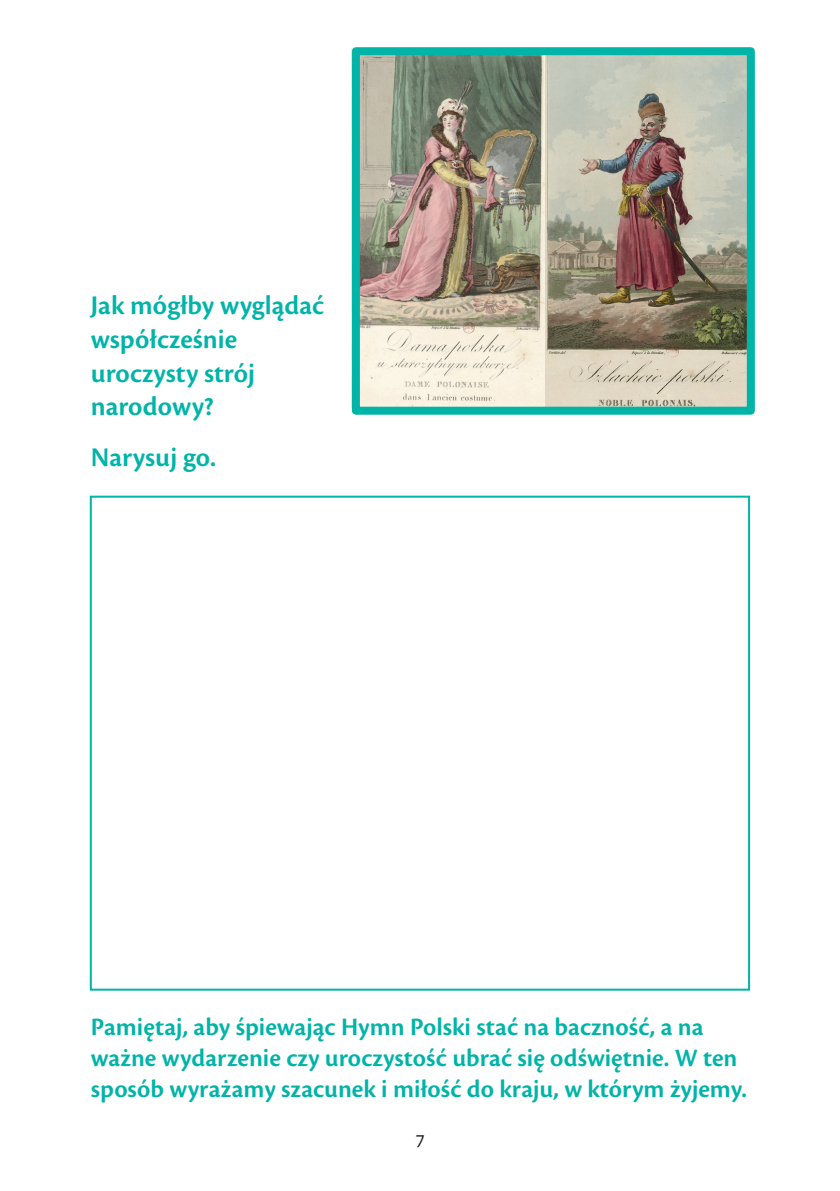
<style>
.page{position:relative;width:840px;height:1191px;background:#fff}
.page>*{position:absolute;margin:0;border:0;box-sizing:border-box;transform-origin:0 0}
.t1{font:600 28px/33.6px "Cronos Pro";color:#00b4a8}
.t2{font:600 26px/31.2px "Cronos Pro";color:#00b4a8}
.t3{font:20px "Cronos Pro";color:#231f20}
</style>
<div class="page">
<img style="left:360px;top:56px;width:385px;height:350px">
<div style="left:351px;top:47px;width:403px;height:368px;border:8px solid #00b4a8"></div>
<div style="left:90px;top:495px;width:659px;height:495px;border:2px solid #00b4a8"></div>
<p class="t1" style="left:91px;top:289px;width:235px">Jak mógłby wyglądać współcześnie uroczysty strój narodowy?</p>
<p class="t1" style="left:91px;top:441px;width:127px">Narysuj go.</p>
<p class="t2" style="left:91px;top:1011px;width:657px">Pamiętaj, aby śpiewając Hymn Polski stać na baczność, a na ważne wydarzenie czy uroczystość ubrać się odświętnie. W ten sposób wyrażamy szacunek i miłość do kraju, w którym żyjemy.</p>
<p class="t3" style="left:415px;top:1129px;width:11px">7</p>
</div>
